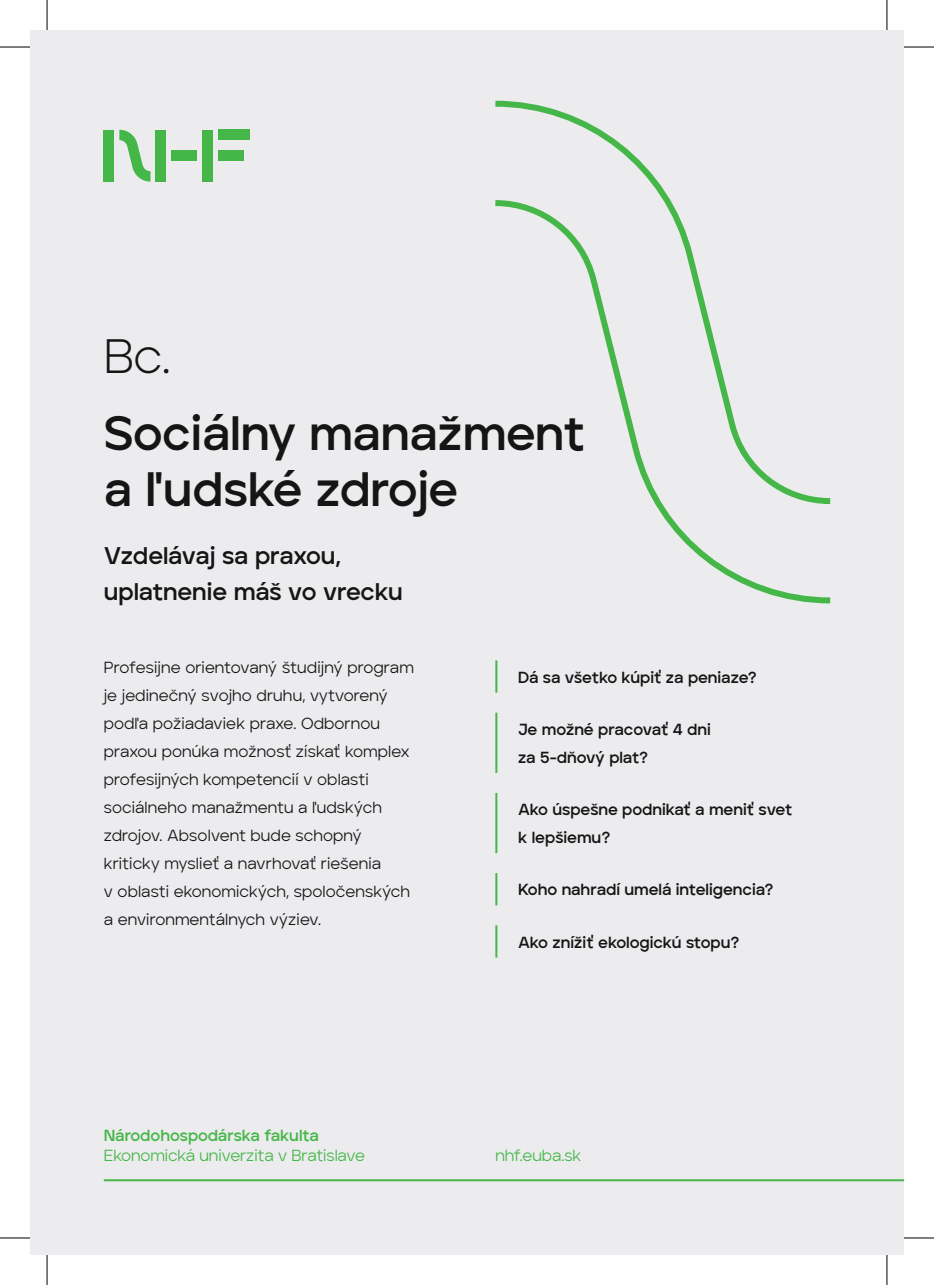
<style>
.page{position:relative;width:934px;height:1285px;background:#fff}
.page>*{position:absolute;margin:0;border:0;box-sizing:border-box;transform-origin:0 0}
.t1{font:700 48px/56px "Aventa";letter-spacing:-.005em;color:#151516}
.t2{font:300 48px "Aventa";color:#151516}
.t3{font:700 24px/36px "Aventa";letter-spacing:-.01em;color:#151516}
.t4{font:16px/28px "Aventa";letter-spacing:.005em;color:#151516}
.t5{font:700 16px/28px "Aventa";letter-spacing:-.005em;color:#151516}
.t6{font:16px "Aventa";letter-spacing:-.005em;color:#45b749}
.t7{font:700 16px "Aventa";letter-spacing:-.005em;color:#45b749}
</style>
<div class="page">
<div style="left:30px;top:30px;width:873px;height:1225px;background:#ececee"></div>
<hr style="left:104px;top:1179px;width:799px;height:2px;background:#45b749">
<hr style="left:495px;top:712px;width:2px;height:61px;background:#45b749">
<hr style="left:495px;top:793px;width:2px;height:60px;background:#45b749">
<hr style="left:495px;top:660px;width:2px;height:32px;background:#45b749">
<hr style="left:495px;top:873px;width:2px;height:32px;background:#45b749">
<hr style="left:495px;top:925px;width:2px;height:32px;background:#45b749">
<div style="left:156px;top:130px;width:10px;height:52px;background:#45b749"></div>
<div style="left:202px;top:130px;width:11px;height:52px;background:#45b749"></div>
<div style="left:104px;top:130px;width:10px;height:52px;background:#45b749"></div>
<div style="left:171px;top:150px;width:26px;height:11px;background:#45b749"></div>
<div style="left:218px;top:150px;width:26px;height:11px;background:#45b749"></div>
<div style="left:218px;top:130px;width:31px;height:10px;background:#45b749"></div>
<svg style="left:119px;top:130px;width:31px;height:52px"></svg>
<svg style="left:657px;top:507px;width:174px;height:97px"></svg>
<svg style="left:495px;top:100px;width:336px;height:407px"></svg>
<hr style="left:0;top:47px;width:30px;height:1px;background:#000">
<hr style="left:903px;top:47px;width:30px;height:1px;background:#000">
<hr style="left:0;top:1237px;width:30px;height:1px;background:#000">
<hr style="left:903px;top:1237px;width:30px;height:1px;background:#000">
<hr style="left:47px;top:0;width:1px;height:30px;background:#000">
<hr style="left:47px;top:1255px;width:1px;height:30px;background:#000">
<hr style="left:886px;top:0;width:1px;height:30px;background:#000">
<hr style="left:886px;top:1255px;width:1px;height:30px;background:#000">
<p class="t2" style="left:104px;top:326px;width:68px">Bc.</p>
<p class="t1" style="left:104px;top:405px;width:482px">Sociálny manažment a ľudské zdroje</p>
<p class="t3" style="left:104px;top:538px;width:300px">Vzdelávaj sa praxou, uplatnenie máš vo vrecku</p>
<p class="t4" style="left:104px;top:653px;width:311px">Profesijne orientovaný študijný program je jedinečný svojho druhu, vytvorený podľa požiadaviek praxe. Odbornou praxou ponúka možnosť získať komplex profesijných kompetencií v oblasti sociálneho manažmentu a ľudských zdrojov. Absolvent bude schopný kriticky myslieť a navrhovať riešenia<br>v oblasti ekonomických, spoločenských a environmentálnych výziev.</p>
<p class="t5" style="left:518px;top:663px;width:240px">Dá sa všetko kúpiť za peniaze?</p>
<p class="t5" style="left:518px;top:715px;width:194px">Je možné pracovať 4 dni za 5-dňový plat?</p>
<p class="t5" style="left:518px;top:795px;width:275px">Ako úspešne podnikať a meniť svet k lepšiemu?</p>
<p class="t5" style="left:518px;top:875px;width:257px">Koho nahradí umelá inteligencia?</p>
<p class="t5" style="left:518px;top:928px;width:223px">Ako znížiť ekologickú stopu?</p>
<p class="t7" style="left:104px;top:1125px;width:217px">Národohospodárska fakulta</p>
<p class="t6" style="left:104px;top:1145px;width:263px">Ekonomická univerzita v Bratislave</p>
<p class="t6" style="left:495px;top:1145px;width:87px">nhf.euba.sk</p>
</div>
